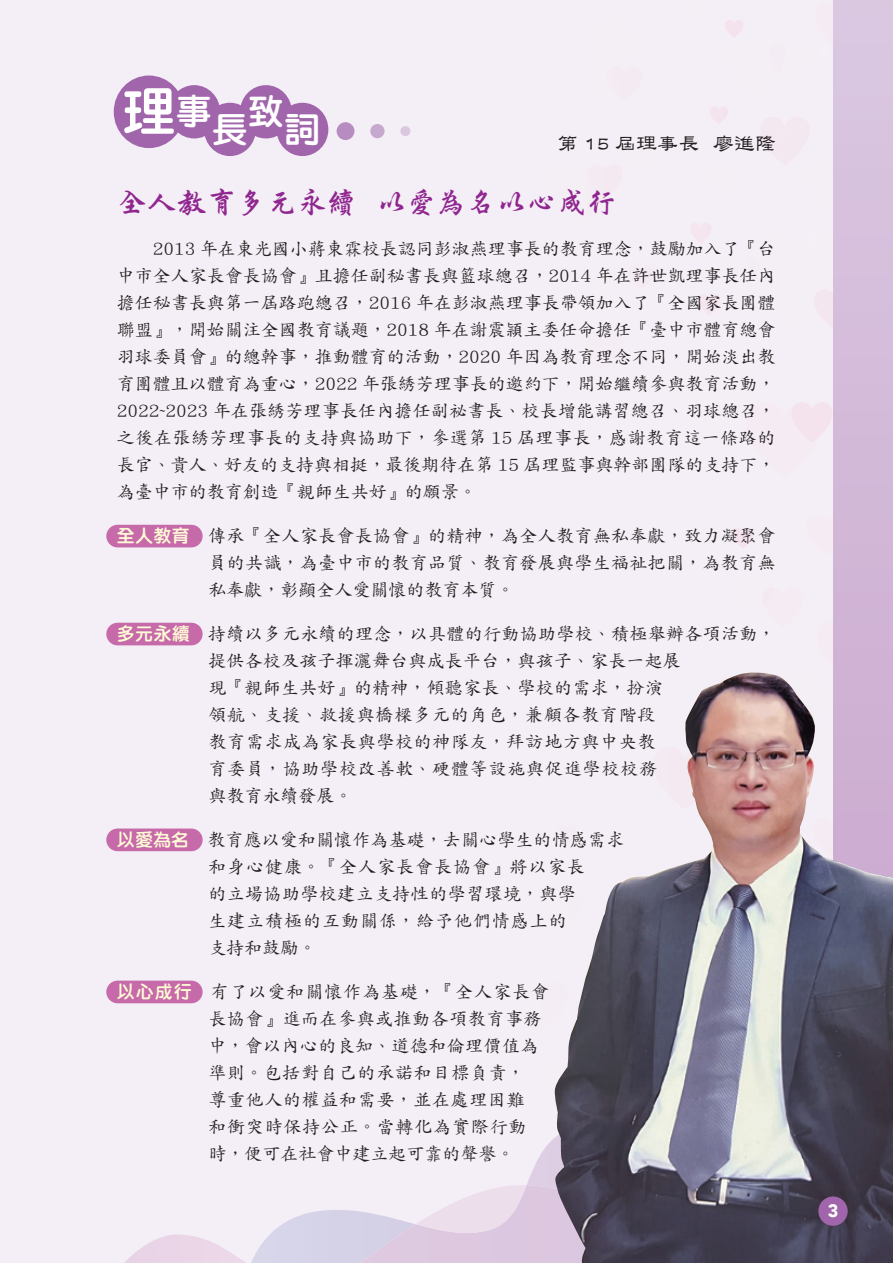
<style>
.page{position:relative;width:893px;height:1263px;background:#f4eff6}
.page>*{position:absolute;margin:0;border:0;box-sizing:border-box;transform-origin:0 0}
.t1{font:54px "DF Yuan Std W8";color:#fff}
.t2{font:36px "DF Yuan Std W8";color:#fff}
.t3{font:30px "DF Xing Kai Std W5";color:#90268f}
.t4{font:21px "DF Li Shu Std W5";color:#231f20}
.t5{font:18px/27px "DF Kai Shu Std W5";letter-spacing:.02em;color:#231f20;text-align:justify}
.t6{font:18px/27px "DF Kai Shu Std W5";letter-spacing:.04em;color:#231f20}
.t7{font:900 18px "Avenir";color:#fff}
.s1{font-family:"DF Kai Shu SB Estd BF"}
.s2{font-family:"DF Yuan Std W8";color:#fffbd6}
</style>
<div class="page">
<svg style="left:732px;top:528px;width:21px;height:20px"></svg>
<svg style="left:792px;top:403px;width:40px;height:39px"></svg>
<svg style="left:707px;top:107px;width:21px;height:207px"></svg>
<svg style="left:725px;top:20px;width:18px;height:17px"></svg>
<svg style="left:124px;top:1139px;width:430px;height:124px"></svg>
<div style="left:106px;top:525px;width:97px;height:22px;background:#c66aaa;border-radius:11px"></div>
<div style="left:106px;top:623px;width:97px;height:22px;background:#c66aaa;border-radius:11px"></div>
<div style="left:106px;top:828px;width:97px;height:23px;background:#c66aaa;border-radius:11px"></div>
<div style="left:106px;top:981px;width:97px;height:22px;background:#c66aaa;border-radius:11px"></div>
<div style="left:833px;top:0;width:60px;height:1263px;background:#d5bddb"></div>
<img style="left:554px;top:672px;width:339px;height:591px">
<div style="left:240px;top:85px;width:52px;height:53px;background:#a065aa;border-radius:50%"></div>
<div style="left:277px;top:103px;width:51px;height:53px;background:#a065aa;border-radius:50%"></div>
<div style="left:204px;top:103px;width:52px;height:53px;background:#a065aa;border-radius:50%"></div>
<div style="left:168px;top:85px;width:52px;height:53px;background:#a065aa;border-radius:50%"></div>
<div style="left:114px;top:76px;width:70px;height:72px;background:#a065aa;border-radius:50%"></div>
<div style="left:337px;top:122px;width:17px;height:18px;background:#b78cc0;border-radius:50%"></div>
<div style="left:370px;top:124px;width:15px;height:14px;background:#c7a9cf;border-radius:50%"></div>
<div style="left:400px;top:126px;width:10px;height:10px;background:#dac8e1;border-radius:50%"></div>
<div style="left:818px;top:1196px;width:30px;height:30px;background:#a065aa;border-radius:50%"></div>
<h1 class="t1" style="left:122px;top:82px;width:55px">理</h1>
<h2 class="t2" style="left:176px;top:92px;width:37px">事</h2>
<h2 class="t2" style="left:248px;top:92px;width:37px">致</h2>
<h2 class="t2" style="left:284px;top:110px;width:37px">詞</h2>
<h2 class="t2" style="left:212px;top:110px;width:37px">長</h2>
<p class="t4" style="left:557px;top:132px;width:220px">第 15 屆理事長 廖進隆</p>
<h3 class="t3" style="left:117px;top:186px;width:501px">全人教育多元永續 以愛為名以心成行</h3>
<p class="t5" style="left:117px;top:235px;width:660px">　　2013 年在東光國小蔣東霖校長認同彭淑燕理事長的教育理念，鼓勵加入了『台中市全人家長會長協會』且擔任副秘書長與籃球總召，2014 年在許世凱理事長任內擔任秘書長與第一屆路跑總召，2016 年在彭淑燕理事長帶領加入了『全國家長團體聯盟』，開始關注全國教育議題，2018 年在謝震<span class="s1">頴</span>主委任命擔任『臺中市體育總會羽球委員會』的總幹事，推動體育的活動，2020 年因為教育理念不同，開始淡出教育團體且以體育為重心，2022 年張綉芳理事長的邀約下，開始繼續參與教育活動，2022~2023 年在張綉芳理事長任內擔任副祕書長、校長增能講習總召、羽球總召，之後在張綉芳理事長的支持與協助下，參選第 15 屆理事長，感謝教育這一條路的長官、貴人、好友的支持與相挺，最後期待在第 15 屆理監事與幹部團隊的支持下，為臺中市的教育創造『親師生共好』的願景。</p>
<p class="t5" style="left:208px;top:522px;width:569px;text-indent:-91px"><span class="s2">全人教育　</span>傳承『全人家長會長協會』的精神，為全人教育無私奉獻，致力凝聚會員的共識，為臺中市的教育品質、教育發展與學生福祉把關，為教育無私奉獻，彰顯全人愛關懷的教育本質。</p>
<p class="t5" style="left:208px;top:620px;width:569px;text-align:left;text-indent:-91px"><span class="s2">多元永續</span> 持續以多元永續的理念，以具體的行動協助學校、積極舉辦各項活動，提供各校及孩子揮灑舞台與成長平台，與孩子、家長一起展<br>現『親師生共好』的精神，傾聽家長、學校的需求，扮演<br>領航、支援、救援與橋樑多元的角色，兼顧各教育階段<br>教育需求成為家長與學校的神隊友，拜訪地方與中央教<br>育委員，協助學校改善軟、硬體等設施與促進學校校務<br>與教育永續發展。</p>
<p class="t5" style="left:208px;top:826px;width:417px;text-align:left;text-indent:-91px"><span class="s2">以愛為名</span> 教育應以愛和關懷作為基礎，去關心學生的情感需求和身心健康。『全人家長會長協會』將以家長<br>的立場協助學校建立支持性的學習環境，與學<br>生建立積極的互動關係，給予他們情感上的<br>支持和鼓勵。</p>
<p class="t6" style="left:208px;top:978px;width:342px;text-indent:-91px"><span class="s2">以心成行</span> 有了以愛和關懷作為基礎，『全人家長會長協會』進而在參與或推動各項教育事務中，會以內心的良知、道德和倫理價值為準則。包括對自己的承諾和目標負責，<br>尊重他人的權益和需要，並在處理困難<br>和衝突時保持公正。當轉化為實際行動<br>時，便可在社會中建立起可靠的聲譽。</p>
<p class="t7" style="left:828px;top:1195px;width:12px">3</p>
</div>
